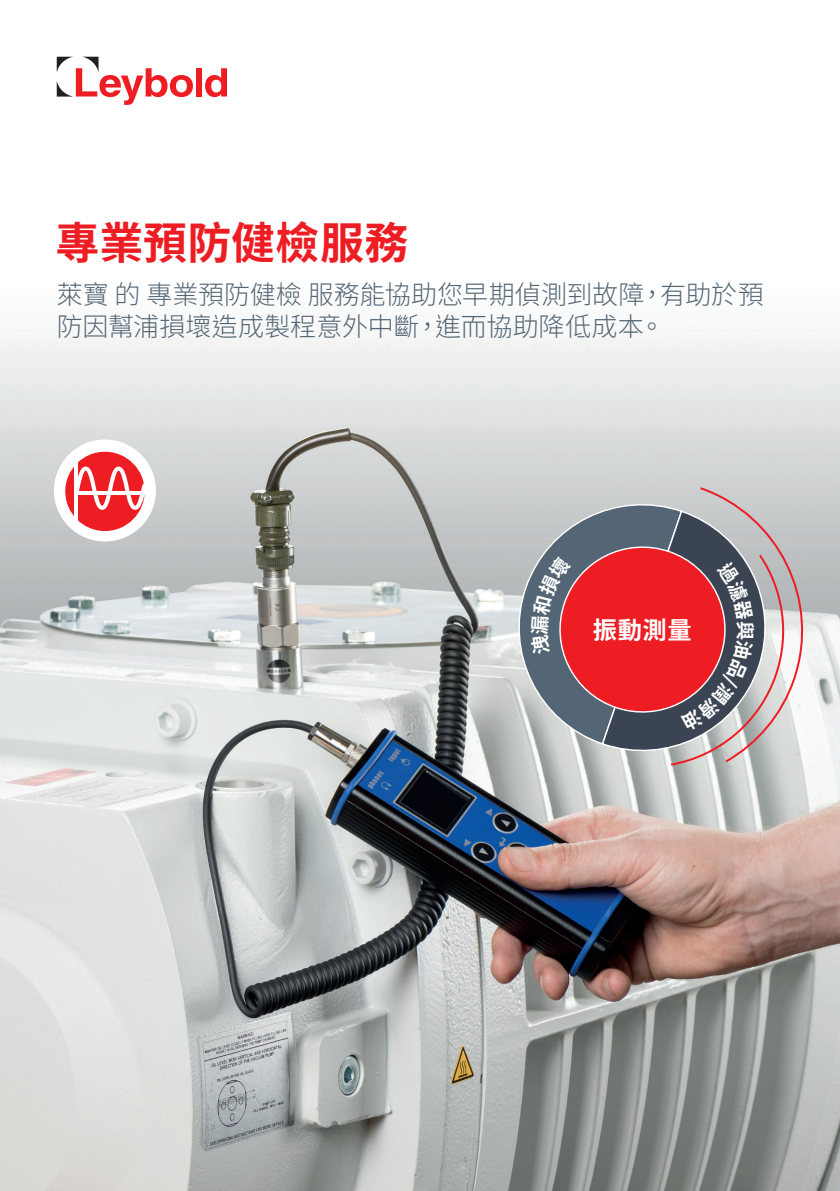
<style>
.page{position:relative;width:840px;height:1191px;background:#fff}
.page>*{position:absolute;margin:0;border:0;box-sizing:border-box;transform-origin:0 0}
.t1{font:700 44px "Noto Sans CJ Ktc";letter-spacing:.005em;color:#ee1d23}
.t2{font:300 26px/32px "Noto Sans CJ Ktc";color:#546675}
.t3{font:700 24.2px "Noto Sans CJ Ktc";color:#fff}
.t4{font:700 19px "Noto Sans CJ Ktc";color:#fff}
</style>
<div class="page">
<img style="left:0;top:56px;width:839px;height:1135px">
<div style="left:196px;top:68px;width:6px;height:28px;background:#ee1d23"></div>
<svg style="left:205px;top:68px;width:22px;height:29px"></svg>
<svg style="left:57px;top:57px;width:136px;height:48px"></svg>
<div style="left:54px;top:439px;width:102px;height:102px;background:#fff;border-radius:50%"></div>
<div style="left:65px;top:452px;width:79px;height:79px;background:#ee1d23;border-radius:50%"></div>
<hr style="left:75px;top:460px;width:3px;height:61px;background:#fff">
<svg style="left:78px;top:466px;width:67px;height:44px"></svg>
<svg style="left:515px;top:485px;width:307px;height:282px;background:#b07f85"></svg>
<h1 class="t1" style="left:55px;top:218px;width:354px">專業預防健檢服務</h1>
<p class="t2" style="left:57px;top:279px;width:708px">萊寶 的 專業預防健檢 服務能協助您早期偵測到故障，有助於預防因幫浦損壞造成製程意外中斷，進而協助降低成本。</p>
<p class="t3" style="left:592px;top:617px;width:100px">振動測量</p>
<p class="t4" style="left:755px;top:620px;width:21px;rotate:90deg">與</p>
</div>
